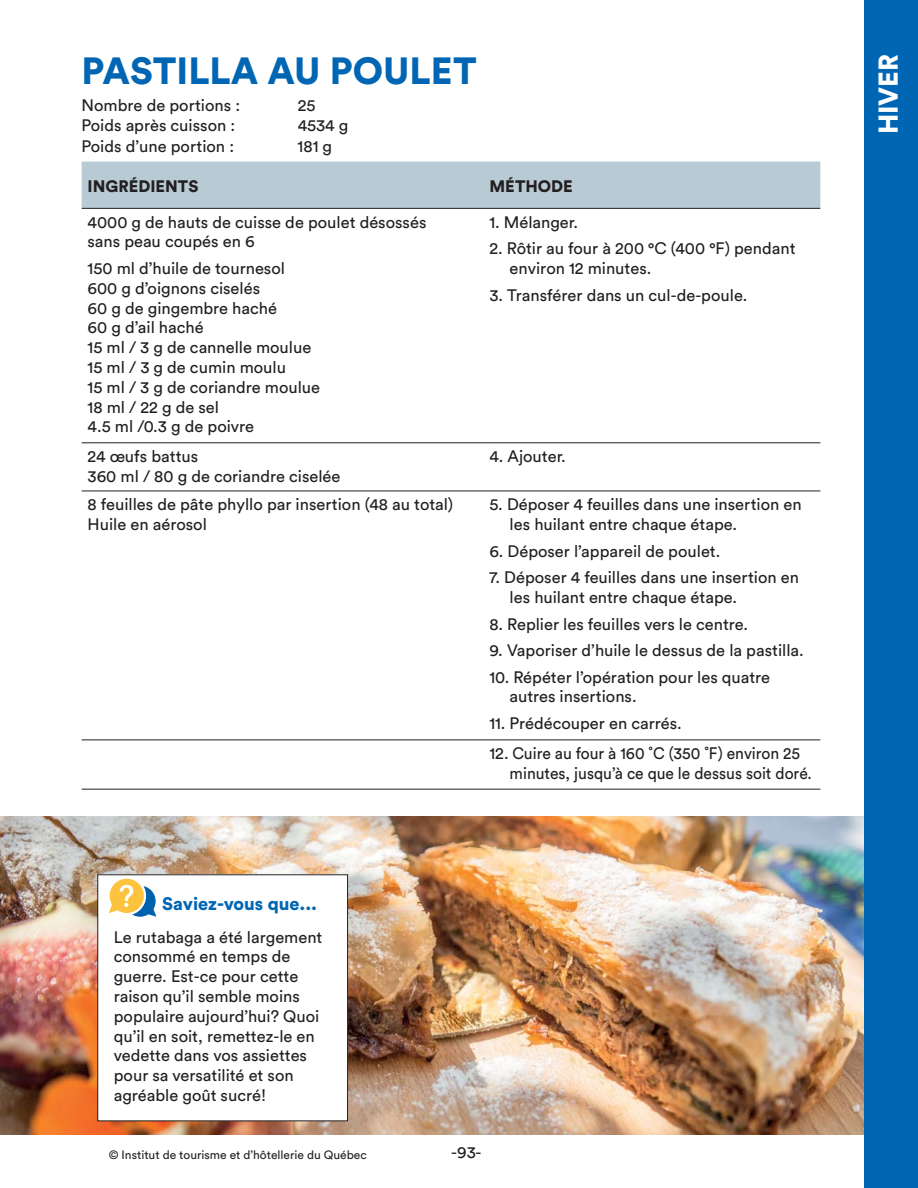
<style>
.page{position:relative;width:918px;height:1188px;background:#fff}
.page>*{position:absolute;margin:0;border:0;box-sizing:border-box;transform-origin:0 0}
.t1{font:900 37.5px "Circular Std";color:#0066b3}
.t2{font:900 27px "Circular Std";color:#fff}
.t3{font:900 18px "Circular Std";color:#0066b3}
.t4{font:16.5px/19.8px "Circular Std";color:#231f20}
.t5{font:900 16.5px "Circular Std";color:#231f20}
.t6{font:12px "Circular Std";color:#231f20}
</style>
<div class="page">
<img style="left:0;top:816px;width:864px;height:318px">
<div style="left:864px;top:0;width:54px;height:1188px;background:#0066b3"></div>
<div style="left:82px;top:162px;width:738px;height:46px;background:#b8cbd4"></div>
<svg style="left:82px;top:442px;width:738px;height:347px"></svg>
<hr style="left:82px;top:208px;width:738px;height:1px;background:#231f20">
<hr style="left:82px;top:443px;width:738px;height:1px;background:#231f20">
<hr style="left:82px;top:491px;width:738px;height:1px;background:#231f20">
<hr style="left:82px;top:740px;width:738px;height:1px;background:#231f20">
<hr style="left:82px;top:789px;width:738px;height:1px;background:#231f20">
<div style="left:98px;top:875px;width:250px;height:246px;background:#fff"></div>
<svg style="left:109px;top:879px;width:47px;height:38px"></svg>
<h1 class="t1" style="left:82px;top:49px;width:397px">PASTILLA AU POULET</h1>
<p class="t4" style="left:82px;top:96px;width:160px">Nombre de portions :</p>
<p class="t4" style="left:298px;top:96px;width:19px">25</p>
<p class="t4" style="left:82px;top:116px;width:155px">Poids après cuisson :</p>
<p class="t4" style="left:298px;top:116px;width:52px">4534 g</p>
<p class="t4" style="left:82px;top:138px;width:154px">Poids d’une portion :</p>
<p class="t4" style="left:298px;top:138px;width:36px">181 g</p>
<p class="t5" style="left:88px;top:176px;width:112px">INGRÉDIENTS</p>
<p class="t5" style="left:489px;top:176px;width:85px">MÉTHODE</p>
<p class="t4" style="left:88px;top:213px;width:340px">4000 g de hauts de cuisse de poulet désossés sans peau coupés en 6</p>
<p class="t4" style="left:88px;top:260px;width:234px">150 ml d’huile de tournesol<br>600 g d’oignons ciselés<br>60 g de gingembre haché<br>60 g d’ail haché<br>15 ml / 3 g de cannelle moulue<br>15 ml / 3 g de cumin moulu<br>15 ml / 3 g de coriandre moulue<br>18 ml / 22 g de sel<br>4.5 ml /0.3 g de poivre</p>
<p class="t4" style="left:489px;top:213px;width:90px">1. Mélanger.</p>
<p class="t4" style="left:510px;top:240px;width:287px;text-indent:-20px">2. Rôtir au four à 200 °C (400 °F) pendant environ 12 minutes.</p>
<p class="t4" style="left:489px;top:286px;width:259px">3. Transférer dans un cul-de-poule.</p>
<p class="t4" style="left:88px;top:448px;width:254px">24 œufs battus<br>360 ml / 80 g de coriandre ciselée</p>
<p class="t4" style="left:489px;top:448px;width:78px">4. Ajouter.</p>
<p class="t4" style="left:88px;top:496px;width:367px">8 feuilles de pâte phyllo par insertion (48 au total)<br>Huile en aérosol</p>
<p class="t4" style="left:510px;top:496px;width:294px;text-indent:-20px">5. Déposer 4 feuilles dans une insertion en les huilant entre chaque étape.</p>
<p class="t4" style="left:489px;top:542px;width:233px">6. Déposer l’appareil de poulet.</p>
<p class="t4" style="left:510px;top:569px;width:291px;text-indent:-20px">7. Déposer 4 feuilles dans une insertion en les huilant entre chaque étape.</p>
<p class="t4" style="left:489px;top:615px;width:260px">8. Replier les feuilles vers le centre.</p>
<p class="t4" style="left:489px;top:642px;width:316px">9. Vaporiser d’huile le dessus de la pastilla.</p>
<p class="t4" style="left:510px;top:668px;width:262px;text-indent:-20px">10. Répéter l’opération pour les quatre autres insertions.</p>
<p class="t4" style="left:489px;top:715px;width:194px">11. Prédécouper en carrés.</p>
<p class="t4" style="left:510px;top:745px;width:304px;text-indent:-20px">12. Cuire au four à 160 ˚C (350 ˚F) environ 25 minutes, jusqu’à ce que le dessus soit doré.</p>
<p class="t3" style="left:162px;top:893px;width:156px">Saviez-vous que...</p>
<p class="t4" style="left:114px;top:928px;width:210px">Le rutabaga a été largement consommé en temps de guerre. Est-ce pour cette raison qu’il semble moins populaire aujourd’hui? Quoi qu’il en soit, remettez-le en vedette dans vos assiettes pour sa versatilité et son agréable goût sucré!</p>
<p class="t6" style="left:109px;top:1151px;width:259px">© Institut de tourisme et d’hôtellerie du Québec</p>
<p class="t4" style="left:451px;top:1144px;width:32px">-93-</p>
<h2 class="t2" style="left:873px;top:134px;width:82px;rotate:-90deg">HIVER</h2>
</div>
